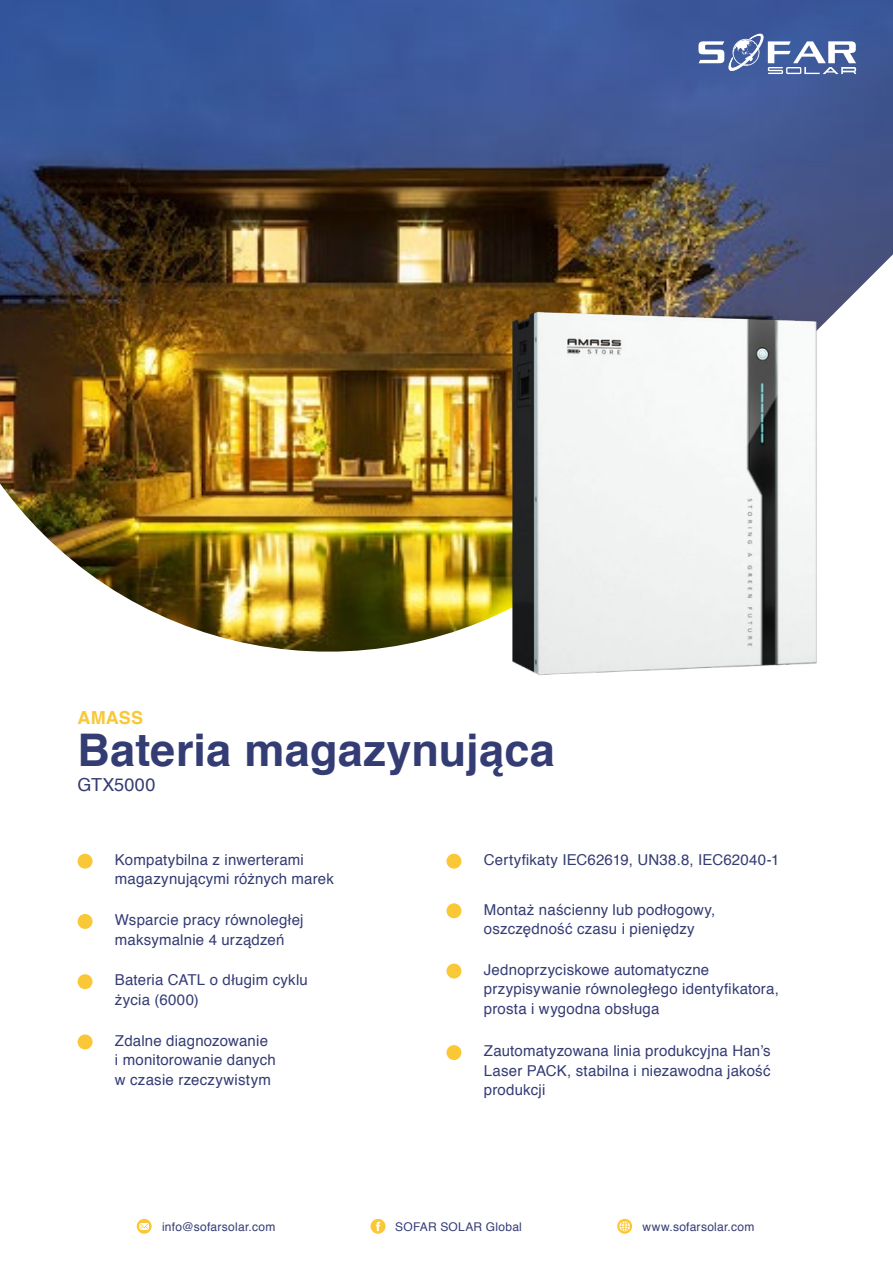
<style>
.page{position:relative;width:893px;height:1263px;background:#fff}
.page>*{position:absolute;margin:0;border:0;box-sizing:border-box;transform-origin:0 0}
.t1{font:700 45px "Helvetica";letter-spacing:.005em;color:#343c74}
.t2{font:18px "Helvetica";letter-spacing:.015em;color:#343c74}
.t3{font:700 18px "Helvetica";letter-spacing:.01em;color:#fac737}
.t4{font:15px/19.5px "Helvetica";letter-spacing:.015em;color:#343c74}
.t5{font:12px "Helvetica";letter-spacing:.02em;color:#343c74}
</style>
<div class="page">
<svg style="left:137px;top:1219px;width:15px;height:15px"></svg>
<svg style="left:371px;top:1219px;width:14px;height:15px"></svg>
<svg style="left:617px;top:1219px;width:15px;height:15px"></svg>
<img style="left:0;top:0;width:893px;height:652px">
<img style="left:441px;top:268px;width:433px;height:408px">
<svg style="left:698px;top:34px;width:158px;height:40px"></svg>
<div style="left:78px;top:854px;width:15px;height:15px;background:#fac737;border-radius:50%"></div>
<div style="left:446px;top:854px;width:15px;height:15px;background:#fac737;border-radius:50%"></div>
<div style="left:78px;top:914px;width:15px;height:15px;background:#fac737;border-radius:50%"></div>
<div style="left:446px;top:903px;width:15px;height:15px;background:#fac737;border-radius:50%"></div>
<div style="left:78px;top:974px;width:15px;height:15px;background:#fac737;border-radius:50%"></div>
<div style="left:446px;top:963px;width:15px;height:15px;background:#fac737;border-radius:50%"></div>
<div style="left:78px;top:1034px;width:15px;height:15px;background:#fac737;border-radius:50%"></div>
<div style="left:446px;top:1045px;width:15px;height:15px;background:#fac737;border-radius:50%"></div>
<p class="t3" style="left:78px;top:703px;width:67px">AMASS</p>
<h1 class="t1" style="left:78px;top:713px;width:479px">Bateria magazynująca</h1>
<p class="t2" style="left:78px;top:771px;width:79px">GTX5000</p>
<p class="t4" style="left:115px;top:850px;width:221px">Kompatybilna z inwerterami magazynującymi różnych marek</p>
<p class="t4" style="left:484px;top:850px;width:297px">Certyfikaty IEC62619, UN38.8, IEC62040-1</p>
<p class="t4" style="left:115px;top:911px;width:190px">Wsparcie pracy równoległej maksymalnie 4 urządzeń</p>
<p class="t4" style="left:484px;top:900px;width:233px">Montaż naścienny lub podłogowy, oszczędność czasu i pieniędzy</p>
<p class="t4" style="left:115px;top:971px;width:194px">Bateria CATL o długim cyklu życia (6000)</p>
<p class="t4" style="left:484px;top:960px;width:297px">Jednoprzyciskowe automatyczne przypisywanie równoległego identyfikatora, prosta i wygodna obsługa</p>
<p class="t4" style="left:115px;top:1031px;width:162px">Zdalne diagnozowanie<br>i monitorowanie danych w czasie rzeczywistym</p>
<p class="t4" style="left:484px;top:1042px;width:288px;text-align:justify">Zautomatyzowana linia produkcyjna Han’s Laser PACK, stabilna i niezawodna jakość produkcji</p>
<p class="t5" style="left:162px;top:1217px;width:115px">info@sofarsolar.com</p>
<p class="t5" style="left:395px;top:1217px;width:128px">SOFAR SOLAR Global</p>
<p class="t5" style="left:643px;top:1217px;width:113px">www.sofarsolar.com</p>
</div>
